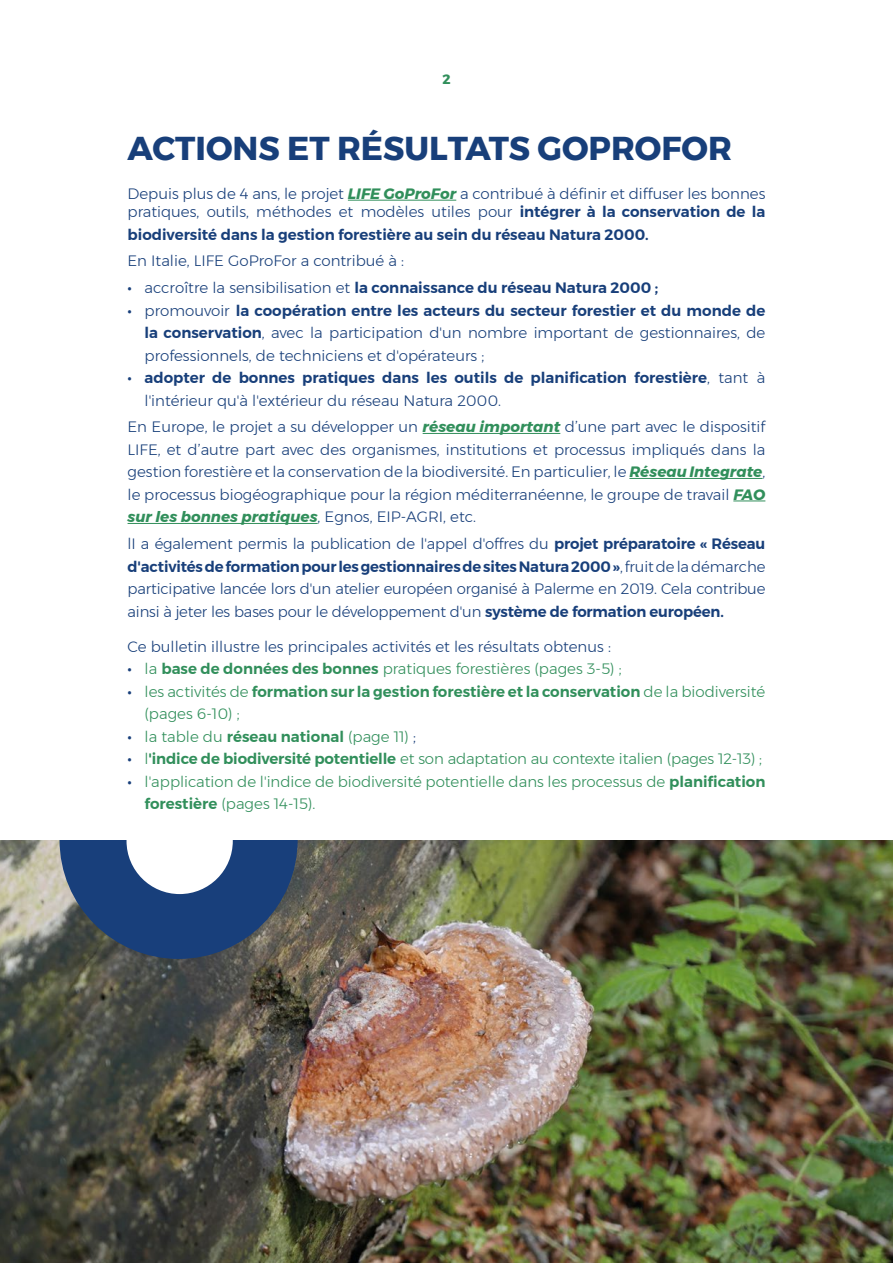
<style>
.page{position:relative;width:893px;height:1263px;background:#fff}
.page>*{position:absolute;margin:0;border:0;box-sizing:border-box;transform-origin:0 0}
.t1{font:700 33px "Montserrat";color:#183f7a}
.t2{font:300 15px/22.5px "Montserrat";color:#183f7a;text-align:justify}
.t3{font:300 15px/22.5px "Montserrat";color:#318f5b}
.t4{font:600 15px/22.5px "Montserrat";color:#183f7a}
.t5{font:600 15px/22.5px "Montserrat";color:#318f5b}
.t6{font:700 13.5px "Montserrat";color:#318f5b}
.s1{font-weight:700;font-style:italic;color:#318f5b}
.s2{font-weight:600}
.s3{font-weight:500;color:#183f7b}
.s4{font-weight:300}
.s5{color:#193f7a}
</style>
<div class="page">
<img style="left:0;top:840px;width:893px;height:423px">
<div style="left:60px;top:721px;width:238px;height:238px;background:#183f7b;border-radius:50%"></div>
<div style="left:127px;top:788px;width:106px;height:106px;background:#fff;border-radius:50%"></div>
<div style="left:0;top:168px;width:893px;height:672px;background:#fff"></div>
<hr style="left:348px;top:200px;width:108px;height:1px;background:#318f5b">
<hr style="left:423px;top:433px;width:137px;height:1px;background:#318f5b">
<hr style="left:629px;top:478px;width:133px;height:1px;background:#318f5b">
<hr style="left:733px;top:501px;width:32px;height:1px;background:#318f5b">
<hr style="left:128px;top:523px;width:190px;height:1px;background:#318f5b">
<p class="t6" style="left:442px;top:69px;width:10px">2</p>
<h1 class="t1" style="left:128px;top:121px;width:606px">ACTIONS ET RÉSULTATS GOPROFOR</h1>
<p class="t2" style="left:128px;top:184px;width:639px;line-height:18px">Depuis plus de 4 ans, le projet <span class="s1">LIFE GoProFor</span> a contribué à définir et diffuser les bonnes pratiques, outils, méthodes et modèles utiles pour <span class="s2">intégrer à la conservation de la</span></p>
<p class="t4" style="left:128px;top:223px;width:523px">biodiversité dans la gestion forestière au sein du réseau Natura 2000.</p>
<p class="t2" style="left:128px;top:249px;width:278px">En Italie, LIFE GoProFor a contribué à :</p>
<p class="t4" style="left:128px;top:276px;width:532px"><span class="s3">•</span> <span class="s4">accroître la sensibilisation et</span> la connaissance du réseau Natura 2000 ;</p>
<p class="t2" style="left:145px;top:299px;width:622px;text-indent:-17px"><span class="s3">•</span> promouvoir <span class="s2">la coopération entre les acteurs du secteur forestier et du monde de la conservation</span>, avec la participation d'un nombre important de gestionnaires, de professionnels, de techniciens et d'opérateurs ;</p>
<p class="t4" style="left:145px;top:366px;width:622px;text-indent:-17px"><span class="s3">•</span> adopter de bonnes pratiques dans les outils de planification forestière<span class="s4">, tant à l'intérieur qu'à l'extérieur du réseau Natura 2000.</span></p>
<p class="t2" style="left:128px;top:415px;width:639px">En Europe, le projet a su développer un <span class="s1">réseau important</span> d’une part avec le dispositif LIFE, et d’autre part avec des organismes, institutions et processus impliqués dans la gestion forestière et la conservation de la biodiversité. En particulier, le <span class="s1">Réseau Integrate</span>, le processus biogéographique pour la région méditerranéenne, le groupe de travail <span class="s1">FAO sur les bonnes pratiques</span>, Egnos, EIP-AGRI, etc.</p>
<p class="t2" style="left:128px;top:532px;width:639px">lI a également permis la publication de l'appel d'offres du <span class="s2">projet préparatoire « Réseau d'activités de formation pour les gestionnaires de sites Natura 2000 »</span>, fruit de la démarche participative lancée lors d'un atelier européen organisé à Palerme en 2019. Cela contribue ainsi à jeter les bases pour le développement d'un <span class="s2">système de formation européen.</span></p>
<p class="t2" style="left:128px;top:635px;width:485px">Ce bulletin illustre les principales activités et les résultats obtenus :</p>
<p class="t3" style="left:128px;top:657px;width:496px"><span class="s3">•</span> la <span class="s2">base de données des bonnes</span> pratiques forestières (pages 3-5) ;</p>
<p class="t5" style="left:145px;top:680px;width:622px;text-indent:-17px"><span class="s3">•</span> <span class="s4">les activités de</span> formation sur la gestion forestière et la conservation <span class="s4">de la biodiversité (pages 6-10) ;</span></p>
<p class="t3" style="left:128px;top:725px;width:290px"><span class="s3">•</span> la table du <span class="s2">réseau national</span> (page 11) <span class="s5">;</span></p>
<p class="t3" style="left:128px;top:747px;width:636px"><span class="s3">•</span> l<span class="s2">'indice de biodiversité potentielle</span> et son adaptation au contexte italien (pages 12-13) ;</p>
<p class="t3" style="left:145px;top:770px;width:622px;text-indent:-17px"><span class="s3">•</span> l'application de l'indice de biodiversité potentielle dans les processus de <span class="s2">planification forestière</span> (pages 14-15).</p>
</div>
